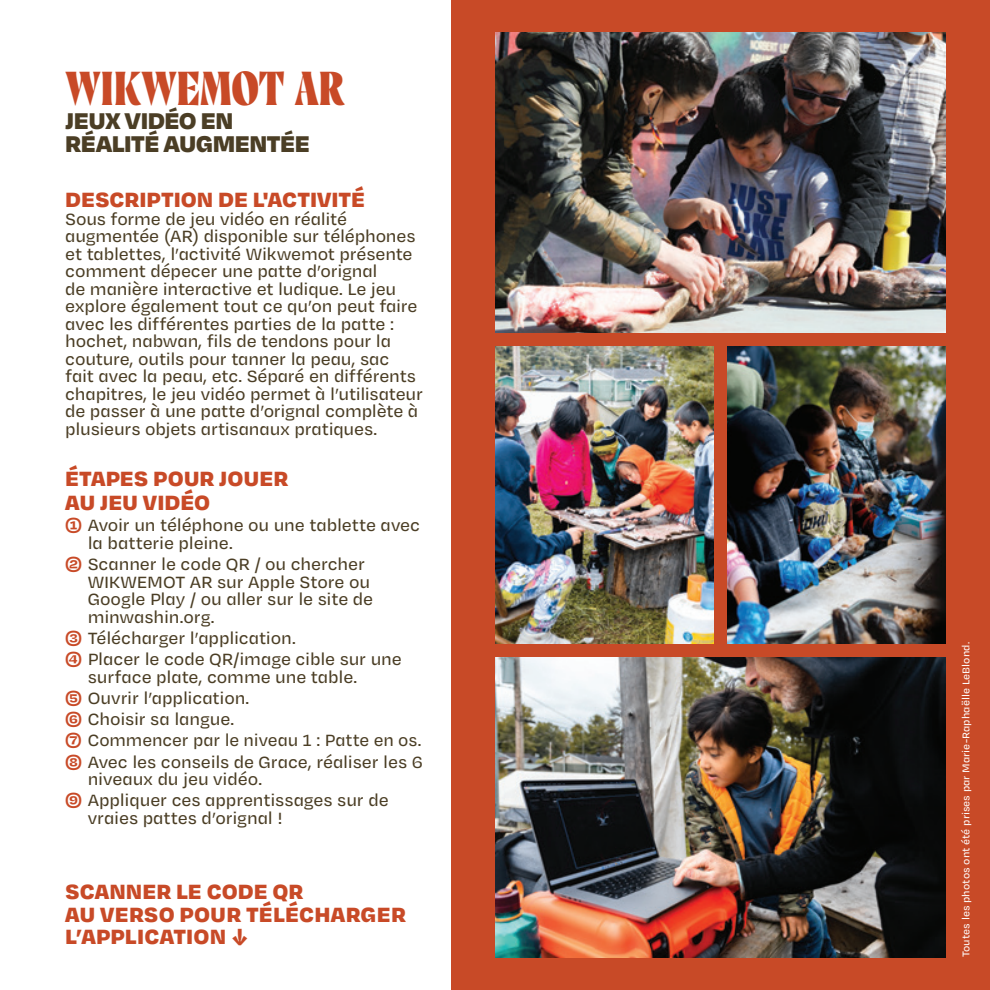
<style>
.page{position:relative;width:990px;height:990px;background:#fff}
.page>*{position:absolute;margin:0;border:0;box-sizing:border-box;transform-origin:0 0}
.t1{font:47.5px "Marcovaldo Trial";letter-spacing:-.005em;color:#c84a27}
.t2{font:900 26.25px/23.2px "Degular";color:#4b3e25}
.t3{font:900 23.75px/22.5px "Degular Text";color:#c84a27}
.t4{font:500 18.75px/17.5px "Degular Text";letter-spacing:-.01em;color:#4b3e25}
.t5{font:500 11.25px "Degular Text";letter-spacing:.005em;color:#fff}
.s1{font-weight:700;color:#c84a27}
</style>
<div class="page">
<div style="left:452px;top:0;width:538px;height:990px;background:#c84a27"></div>
<img style="left:496px;top:657px;width:450px;height:300px">
<img style="left:496px;top:347px;width:218px;height:296px">
<img style="left:728px;top:347px;width:218px;height:296px">
<img style="left:496px;top:33px;width:450px;height:300px">
<h1 class="t1" style="left:66px;top:55px;width:281px">WIKWEMOT AR</h1>
<h2 class="t2" style="left:66px;top:107px;width:246px">JEUX VIDÉO EN<br>RÉALITÉ AUGMENTÉE</h2>
<p class="t3" style="left:65px;top:187px;width:301px">DESCRIPTION DE L'ACTIVITÉ</p>
<p class="t4" style="left:65px;top:209px;width:359px">Sous forme de jeu vidéo en réalité augmentée (AR) disponible sur téléphones et tablettes, l’activité Wikwemot présente comment dépecer une patte d’orignal<br>de manière interactive et ludique. Le jeu explore également tout ce qu’on peut faire avec les différentes parties de la patte : hochet, nabwan, fils de tendons pour la couture, outils pour tanner la peau, sac<br>fait avec la peau, etc. Séparé en différents chapitres, le jeu vidéo permet à l’utilisateur de passer à une patte d’orignal complète à plusieurs objets artisanaux pratiques.</p>
<p class="t3" style="left:65px;top:465px;width:225px;line-height:23.8px">ÉTAPES POUR JOUER<br>AU JEU VIDÉO</p>
<p class="t4" style="left:88px;top:516px;width:334px;text-indent:-22px"><span class="s1">➀</span> Avoir un téléphone ou une tablette avec la batterie pleine.</p>
<p class="t4" style="left:88px;top:555px;width:287px;text-indent:-22px"><span class="s1">➁</span> Scanner le code QR / ou chercher<br>WIKWEMOT AR sur Apple Store ou<br>Google Play / ou aller sur le site de minwashin.org.</p>
<p class="t4" style="left:65px;top:627px;width:338px;line-height:21.2px"><span class="s1">➂</span> Télécharger l’application.<br><span class="s1">➃</span> Placer le code QR/image cible sur une</p>
<p class="t4" style="left:65px;top:665px;width:359px;line-height:21.2px;text-indent:22px">surface plate, comme une table.<br><span class="s1">➄</span> Ouvrir l’application.<br><span class="s1">➅</span> Choisir sa langue.<br><span class="s1">➆</span> Commencer par le niveau 1 : Patte en os.<br><span class="s1">➇</span> Avec les conseils de Grace, réaliser les 6</p>
<p class="t4" style="left:65px;top:768px;width:325px;line-height:21.2px;text-indent:22px">niveaux du jeu vidéo.<br><span class="s1">➈</span> Appliquer ces apprentissages sur de</p>
<p class="t4" style="left:88px;top:808px;width:196px">vraies pattes d’orignal !</p>
<p class="t3" style="left:65px;top:879px;width:342px">SCANNER LE CODE QR<br>AU VERSO POUR TÉLÉCHARGER<br>L’APPLICATION ↓</p>
<p class="t5" style="left:959px;top:957px;width:317px;rotate:-90deg">Toutes les photos ont été prises par Marie-Raphaëlle LeBlond.</p>
</div>
